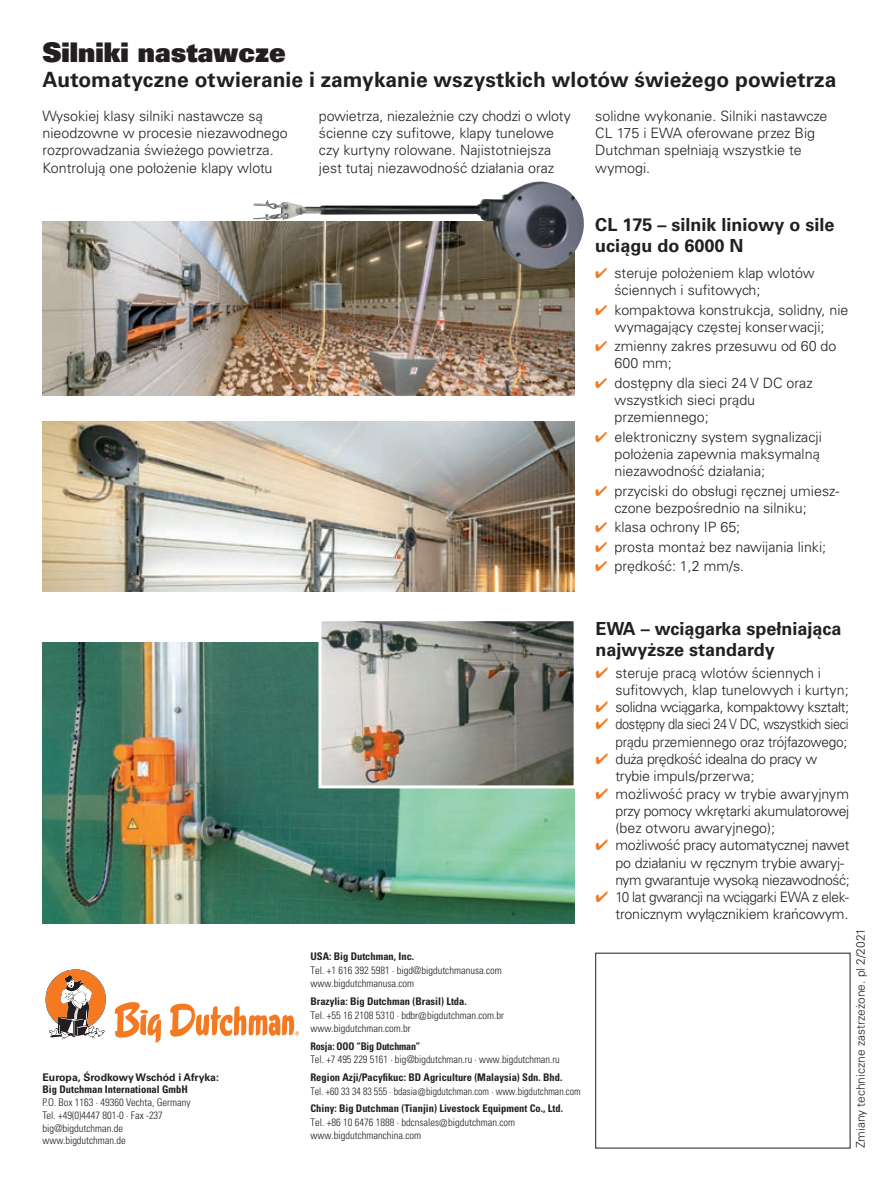
<style>
.page{position:relative;width:893px;height:1191px;background:#fff}
.page>*{position:absolute;margin:0;border:0;box-sizing:border-box;transform-origin:0 0}
.t1{font:27px "Univers LT Std X Black";color:#231f20}
.t2{font:700 21px "Univers CE";letter-spacing:.005em;color:#231f20}
.t3{font:700 18px/21.6px "Univers CE";color:#231f20}
.t4{font:300 14.25px/17.2px "Univers CE";color:#231f20}
.t5{font:300 14.25px/17.2px "Univers CE";letter-spacing:-.02em;color:#231f20}
.t6{font:300 14.25px/17.2px "Univers CE";letter-spacing:-.025em;color:#231f20}
.t7{font:300 14.25px/17.2px "Univers CE";letter-spacing:-.025em;color:#231f20;text-align:right;scale:.89 1}
.t8{font:300 14.25px/17.2px "Univers CE";letter-spacing:-.025em;color:#231f20;text-align:right;scale:.95 1}
.t9{font:300 12px "Univers CE";color:#231f20}
.t10{font:300 condensed 10.5px/13.5px "Univers LT Std";color:#231f20}
.t11{font:700 condensed 10.5px "Univers LT Std";color:#231f20}
.t12{font:300 condensed 10.5px "Univers LT Std";color:#231f20;scale:.94 1}
.t13{font:700 10.5px "Univers CE";color:#231f20}
.t14{font:700 condensed 10.5px "Univers LT Std";color:#231f20;scale:.95 1}
.s1{color:#f47921}
</style>
<div class="page">
<img style="left:43px;top:642px;width:531px;height:281px">
<img style="left:322px;top:622px;width:251px;height:162px">
<div style="left:318px;top:618px;width:259px;height:170px;border:3px solid #fff"></div>
<img style="left:43px;top:221px;width:531px;height:174px">
<img style="left:43px;top:421px;width:531px;height:170px">
<img style="left:253px;top:182px;width:283px;height:38px">
<svg style="left:115px;top:1002px;width:46px;height:40px"></svg>
<svg style="left:170px;top:1003px;width:129px;height:33px"></svg>
<svg style="left:46px;top:969px;width:60px;height:70px"></svg>
<h1 class="t1" style="left:43px;top:35px;width:245px">Silniki nastawcze</h1>
<h2 class="t2" style="left:43px;top:68px;width:795px">Automatyczne otwieranie i zamykanie wszystkich wlotów świeżego powietrza</h2>
<p class="t4" style="left:43px;top:108px;width:247px">Wysokiej klasy silniki nastawcze są nieodzowne w procesie niezawodnego rozprowadzania świeżego powietrza.<br>Kontrolują one położenie klapy wlotu</p>
<p class="t4" style="left:319px;top:108px;width:253px">powietrza, niezależnie czy chodzi o wloty ścienne czy sufitowe, klapy tunelowe czy kurtyny rolowane. Najistotniejsza jest tutaj niezawodność działania oraz</p>
<p class="t4" style="left:595px;top:108px;width:234px">solidne wykonanie. Silniki nastawcze<br>CL 175 i EWA oferowane przez Big<br>Dutchman spełniają wszystkie te wymogi.</p>
<p class="t3" style="left:595px;top:214px;width:241px">CL 175 – silnik liniowy o sile uciągu do 6000 N</p>
<p class="t4" style="left:614px;top:264px;width:202px;text-indent:-19px"><span class="s1">✔</span> steruje położeniem klap wlotów ściennych i sufitowych;</p>
<p class="t4" style="left:595px;top:301px;width:255px;text-align:center"><span class="s1">✔</span> kompaktowa konstrukcja, solidny, nie wymagający częstej konserwacji;</p>
<p class="t4" style="left:614px;top:338px;width:223px;text-indent:-19px"><span class="s1">✔</span> zmienny zakres przesuwu od 60 do<br>600 mm;</p>
<p class="t4" style="left:614px;top:374px;width:200px;text-indent:-19px"><span class="s1">✔</span> dostępny dla sieci 24 V DC oraz wszystkich sieci prądu przemiennego;</p>
<p class="t4" style="left:614px;top:428px;width:209px;text-indent:-19px"><span class="s1">✔</span> elektroniczny system sygnalizacji położenia zapewnia maksymalną niezawodność działania;</p>
<p class="t4" style="left:614px;top:482px;width:226px;text-indent:-19px"><span class="s1">✔</span> przyciski do obsługi ręcznej umiesz&shy;czone bezpośrednio na silniku;</p>
<p class="t4" style="left:595px;top:519px;width:146px"><span class="s1">✔</span> klasa ochrony IP 65;</p>
<p class="t4" style="left:595px;top:538px;width:232px"><span class="s1">✔</span> prosta montaż bez nawijania linki;</p>
<p class="t4" style="left:595px;top:557px;width:150px"><span class="s1">✔</span> prędkość: 1,2 mm/s.</p>
<p class="t13" style="left:43px;top:1070px;width:178px">Europa, Środkowy Wschód i Afryka:</p>
<p class="t11" style="left:43px;top:1083px;width:147px">Big Dutchman International GmbH</p>
<p class="t10" style="left:43px;top:1096px;width:150px;line-height:12.8px">P.O. Box 1163 · 49360 Vechta, Germany<br>Tel. +49(0)4447 801-0 · Fax -237 big@bigdutchman.de www.bigdutchman.de</p>
<p class="t11" style="left:310px;top:950px;width:105px">USA: Big Dutchman, Inc.</p>
<p class="t10" style="left:310px;top:963px;width:193px">Tel. +1 616 392 5981 · bigd@bigdutchmanusa.com www.bigdutchmanusa.com</p>
<p class="t11" style="left:310px;top:995px;width:158px">Brazylia: Big Dutchman (Brasil) Ltda.</p>
<p class="t10" style="left:310px;top:1008px;width:195px">Tel. +55 16 2108 5310 · bdbr@bigdutchman.com.br www.bigdutchman.com.br</p>
<p class="t14" style="left:310px;top:1039px;width:117px">Rosja: OOO “Big Dutchman”</p>
<p class="t10" style="left:310px;top:1053px;width:251px">Tel. +7 495 229 5161 · big@bigdutchman.ru · www.bigdutchman.ru</p>
<p class="t11" style="left:310px;top:1071px;width:253px">Region Azji/Pacyfikuc: BD Agriculture (Malaysia) Sdn. Bhd.</p>
<p class="t12" style="left:310px;top:1084px;width:289px">Tel. +60 33 34 83 555 · bdasia@bigdutchman.com · www.bigdutchman.com</p>
<p class="t11" style="left:310px;top:1102px;width:254px">Chiny: Big Dutchman (Tianjin) Livestock Equipment Co., Ltd.</p>
<p class="t10" style="left:310px;top:1115px;width:206px">Tel. +86 10 6476 1888 · bdcnsales@bigdutchman.com www.bigdutchmanchina.com</p>
<p class="t3" style="left:595px;top:618px;width:248px">EWA – wciągarka spełniająca najwyższe standardy</p>
<p class="t4" style="left:615px;top:664px;width:235px;text-indent:-20px"><span class="s1">✔</span> steruje pracą wlotów ściennych i sufitowych, klap tunelowych i kurtyn;</p>
<p class="t6" style="left:595px;top:699px;width:255px"><span class="s1">✔</span> solidna wciągarka, kompaktowy kształt;</p>
<p class="t7" style="left:595px;top:716px;width:286px"><span class="s1">✔</span> dostępny dla sieci 24 V DC, wszystkich sieci prądu przemiennego oraz trójfazowego;</p>
<p class="t6" style="left:615px;top:750px;width:203px;text-indent:-20px"><span class="s1">✔</span> duża prędkość idealna do pracy w trybie impuls/przerwa;</p>
<p class="t4" style="left:615px;top:785px;width:235px;text-align:justify;text-indent:-20px"><span class="s1">✔</span> możliwość pracy w trybie awaryjnym przy pomocy wkrętarki akumulatorowej (bez otworu awaryjnego);</p>
<p class="t5" style="left:615px;top:837px;width:236px;text-indent:-20px"><span class="s1">✔</span> możliwość pracy automatycznej nawet po działaniu w ręcznym trybie awaryj&shy;nym gwarantuje wysoką niezawodność;</p>
<p class="t8" style="left:595px;top:888px;width:268px"><span class="s1">✔</span> 10 lat gwarancji na wciągarki EWA z elek&shy;tronicznym wyłącznikiem krańcowym.</p>
<p class="t9" style="left:854px;top:1148px;width:222px;rotate:-90deg">Zmiany techniczne zastrzeżone. pl 2/2021</p>
</div>
